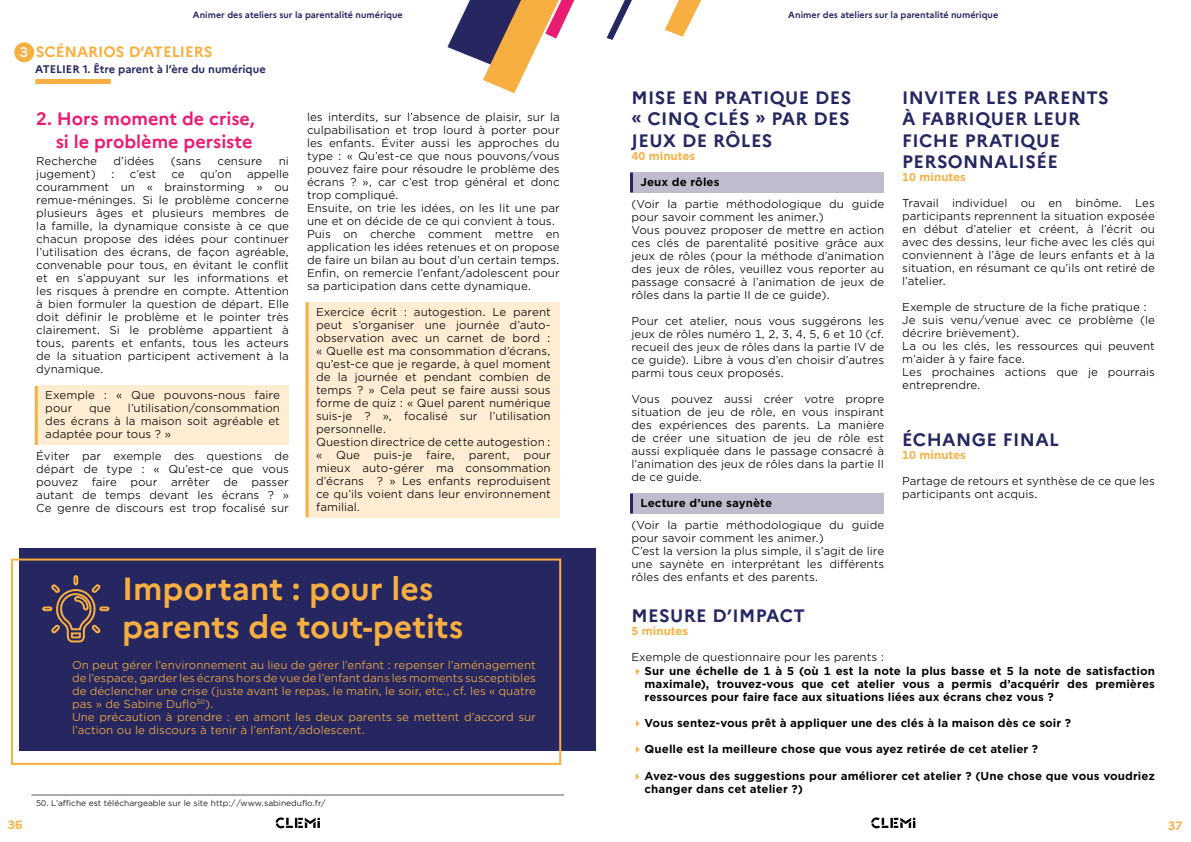
<style>
.page{position:relative;width:1191px;height:842px;background:#fff}
.page>*{position:absolute;margin:0;border:0;box-sizing:border-box;transform-origin:0 0}
.t1{font:700 32px/38.4px "Marianne";color:#f8af41}
.t2{font:700 18px/21.6px "Marianne";letter-spacing:.025em;color:#262761;text-align:justify}
.t3{font:700 18px/22.5px "Marianne";color:#ea1c72;text-align:right}
.t4{font:700 15px "Marianne";color:#f8af41}
.t5{font:700 12px "Marianne";color:#f8af41}
.t6{font:11px/13px "Gotham Office";color:#000;text-align:justify}
.t7{font:700 11px/13.2px "Gotham Office";letter-spacing:.005em;color:#000;text-align:justify}
.t8{font:11px/13px "Gotham Office";color:#f8af41}
.t9{font:700 11px "Marianne";color:#262761}
.t10{font:700 11px "Gotham Office";color:#f8af41}
.t11{font:700 9px "Marianne";color:#262761}
.t12{font:8px "Gotham Office";color:#000}
.s1{font-size:14px;color:#f1f3f4}
</style>
<div class="page">
<div style="left:35px;top:79px;width:76px;height:5px;background:#f8af41"></div>
<div style="left:14px;top:42px;width:20px;height:20px;background:#f8af41;border-radius:50%"></div>
<div style="left:36px;top:386px;width:253px;height:59px;background:#feecd3"></div>
<hr style="left:35px;top:386px;width:3px;height:59px;background:#f8af41">
<div style="left:307px;top:302px;width:253px;height:215px;background:#feecd3"></div>
<hr style="left:305px;top:302px;width:3px;height:215px;background:#f8af41">
<svg style="left:606px;top:0;width:26px;height:40px"></svg>
<svg style="left:665px;top:0;width:36px;height:37px"></svg>
<svg style="left:446px;top:0;width:128px;height:93px"></svg>
<div style="left:19px;top:549px;width:576px;height:202px;background:#262761"></div>
<div style="left:11px;top:558px;width:550px;height:207px;border:2px solid #f8af41"></div>
<svg style="left:42px;top:575px;width:68px;height:68px"></svg>
<hr style="left:32px;top:794px;width:532px;height:1px;background:#58595b">
<div style="left:631px;top:172px;width:253px;height:20px;background:#c0bbcd"></div>
<hr style="left:630px;top:172px;width:3px;height:20px;background:#262761">
<div style="left:631px;top:493px;width:253px;height:20px;background:#c0bbcd"></div>
<hr style="left:630px;top:493px;width:3px;height:20px;background:#262761">
<svg style="left:871px;top:817px;width:44px;height:11px"></svg>
<svg style="left:276px;top:817px;width:44px;height:11px"></svg>
<p class="t11" style="left:193px;top:9px;width:211px">Animer des ateliers sur la parentalité numérique</p>
<p class="t11" style="left:788px;top:9px;width:211px">Animer des ateliers sur la parentalité numérique</p>
<h3 class="t4" style="left:20px;top:43px;width:194px"><span class="s1">3</span> SCÉNARIOS D’ATELIERS</h3>
<p class="t9" style="left:35px;top:62px;width:232px">ATELIER 1. Être parent à l’ère du numérique</p>
<h2 class="t3" style="left:36px;top:108px;width:220px">2. Hors moment de crise, si le problème persiste</h2>
<p class="t6" style="left:36px;top:154px;width:62px">Recherche</p>
<p class="t6" style="left:114px;top:154px;width:42px">d’idées</p>
<p class="t6" style="left:171px;top:154px;width:32px">(sans</p>
<p class="t6" style="left:218px;top:154px;width:46px">censure</p>
<p class="t6" style="left:279px;top:154px;width:12px">ni</p>
<p class="t6" style="left:36px;top:167px;width:61px">jugement)</p>
<p class="t6" style="left:111px;top:167px;width:5px">:</p>
<p class="t6" style="left:130px;top:167px;width:28px">c’est</p>
<p class="t6" style="left:171px;top:167px;width:15px">ce</p>
<p class="t6" style="left:200px;top:167px;width:33px">qu’on</p>
<h2 class="t2" style="left:631px;top:86px;width:221px">MISE EN PRATIQUE DES « CINQ CLÉS » PAR DES JEUX DE RÔLES</h2>
<p class="t10" style="left:631px;top:148px;width:65px">40 minutes</p>
<p class="t7" style="left:640px;top:175px;width:81px">Jeux de rôles</p>
<p class="t6" style="left:631px;top:197px;width:254px;text-align:left">(Voir la partie méthodologique du guide pour savoir comment les animer.)<br>Vous pouvez proposer de mettre en action ces clés de parentalité positive grâce aux jeux de rôles (pour la méthode d’animation des jeux de rôles, veuillez vous reporter au passage consacré à l’animation de jeux de rôles dans la partie II de ce guide).</p>
<p class="t6" style="left:631px;top:314px;width:254px">Pour cet atelier, nous vous suggérons les jeux de rôles numéro 1, 2, 3, 4, 5, 6 et 10 (cf. recueil des jeux de rôles dans la partie IV de ce guide). Libre à vous d’en choisir d’autres parmi tous ceux proposés.</p>
<p class="t6" style="left:631px;top:392px;width:254px">Vous pouvez aussi créer votre propre situation de jeu de rôle, en vous inspirant des expériences des parents. La manière de créer une situation de jeu de rôle est aussi expliquée dans le passage consacré à l’animation des jeux de rôles dans la partie II de ce guide.</p>
<p class="t7" style="left:640px;top:496px;width:133px">Lecture d’une saynète</p>
<p class="t6" style="left:631px;top:518px;width:254px;text-align:left">(Voir la partie méthodologique du guide pour savoir comment les animer.)<br>C’est la version la plus simple, il s’agit de lire une saynète en interprétant les différents rôles des enfants et des parents.</p>
<h2 class="t2" style="left:902px;top:86px;width:208px;text-align:left">INVITER LES PARENTS<br>À FABRIQUER LEUR<br>FICHE PRATIQUE<br>PERSONNALISÉE</h2>
<p class="t10" style="left:902px;top:170px;width:65px">10 minutes</p>
<p class="t6" style="left:902px;top:197px;width:254px">Travail individuel ou en binôme. Les participants reprennent la situation exposée en début d’atelier et créent, à l’écrit ou avec des dessins, leur fiche avec les clés qui conviennent à l’âge de leurs enfants et à la situation, en résumant ce qu’ils ont retiré de l’atelier.</p>
<p class="t6" style="left:902px;top:301px;width:254px;text-align:left">Exemple de structure de la fiche pratique :<br>Je suis venu/venue avec ce problème (le décrire brièvement).<br>La ou les clés, les ressources qui peuvent m’aider à y faire face.<br>Les prochaines actions que je pourrais entreprendre.</p>
<h2 class="t2" style="left:902px;top:428px;width:158px">ÉCHANGE FINAL</h2>
<p class="t10" style="left:902px;top:447px;width:65px">10 minutes</p>
<p class="t6" style="left:902px;top:474px;width:254px">Partage de retours et synthèse de ce que les participants ont acquis.</p>
<p class="t6" style="left:307px;top:110px;width:254px;text-align:left">les interdits, sur l’absence de plaisir, sur la culpabilisation et trop lourd à porter pour les enfants. Éviter aussi les approches du type : « Qu’est-ce que nous pouvons/vous pouvez faire pour résoudre le problème des écrans ? », car c’est trop général et donc trop compliqué.<br>Ensuite, on trie les idées, on les lit une par une et on décide de ce qui convient à tous.<br>Puis on cherche comment mettre en application les idées retenues et on propose de faire un bilan au bout d’un certain temps.<br>Enfin, on remercie l’enfant/adolescent pour sa participation dans cette dynamique.</p>
<p class="t6" style="left:316px;top:305px;width:236px;text-align:left">Exercice écrit : autogestion. Le parent peut s’organiser une journée d’auto&shy;observation avec un carnet de bord : « Quelle est ma consommation d’écrans, qu’est-ce que je regarde, à quel moment de la journée et pendant combien de temps ? » Cela peut se faire aussi sous forme de quiz : « Quel parent numérique suis-je ? », focalisé sur l’utilisation personnelle.<br>Question directrice de cette autogestion : «</p>
<p class="t6" style="left:36px;top:167px;width:254px;text-indent:211px">appelle couramment un « brainstorming » ou remue-méninges. Si le problème concerne plusieurs âges et plusieurs membres de la famille, la dynamique consiste à ce que chacun propose des idées pour continuer l’utilisation des écrans, de façon agréable, convenable pour tous, en évitant le conflit et en s’appuyant sur les informations et les risques à prendre en compte. Attention à bien formuler la question de départ. Elle doit définir le problème et le pointer très clairement. Si le problème appartient à tous, parents et enfants, tous les acteurs de la situation participent activement à la dynamique.</p>
<p class="t6" style="left:45px;top:388px;width:236px">Exemple : « Que pouvons-nous faire pour</p>
<p class="t6" style="left:45px;top:401px;width:236px;text-indent:83px">l’utilisation/consommation des écrans à la maison soit agréable et adaptée pour tous ? »</p>
<p class="t6" style="left:36px;top:449px;width:254px">Éviter par exemple des questions de départ de type : « Qu’est-ce que vous pouvez faire pour arrêter de passer autant de temps devant les écrans ? » Ce genre de discours est trop focalisé sur</p>
<p class="t6" style="left:89px;top:401px;width:23px">que</p>
<p class="t6" style="left:336px;top:448px;width:26px">Que</p>
<p class="t6" style="left:374px;top:448px;width:40px">puis-je</p>
<p class="t6" style="left:426px;top:448px;width:30px">faire,</p>
<p class="t6" style="left:469px;top:448px;width:43px">parent,</p>
<p class="t6" style="left:316px;top:448px;width:236px;text-indent:208px">pour mieux auto-gérer ma consommation d’écrans ? » Les enfants reproduisent ce qu’ils voient dans leur environnement familial.</p>
<h1 class="t1" style="left:122px;top:569px;width:343px">Important : pour les parents de tout-petits</h1>
<h2 class="t2" style="left:631px;top:605px;width:175px">MESURE D’IMPACT</h2>
<p class="t10" style="left:631px;top:624px;width:58px">5 minutes</p>
<p class="t6" style="left:631px;top:650px;width:254px">Exemple de questionnaire pour les parents :</p>
<p class="t7" style="left:644px;top:664px;width:512px">Sur une échelle de 1 à 5 (où 1 est la note la plus basse et 5 la note de satisfaction maximale), trouvez-vous que cet atelier vous a permis d’acquérir des premières ressources pour faire face aux situations liées aux écrans chez vous ?</p>
<p class="t7" style="left:644px;top:716px;width:428px">Vous sentez-vous prêt à appliquer une des clés à la maison dès ce soir ?</p>
<p class="t7" style="left:644px;top:743px;width:395px">Quelle est la meilleure chose que vous ayez retirée de cet atelier ?</p>
<p class="t7" style="left:644px;top:769px;width:512px">Avez-vous des suggestions pour améliorer cet atelier ? (Une chose que vous voudriez changer dans cet atelier ?)</p>
<p class="t8" style="left:72px;top:658px;width:465px">On peut gérer l’environnement au lieu de gérer l’enfant : repenser l’aménagement de l’espace, garder les écrans hors de vue de l’enfant dans les moments susceptibles de déclencher une crise (juste avant le repas, le matin, le soir, etc., cf. les « quatre pas » de Sabine Duflo<sup>50</sup>).<br>Une précaution à prendre : en amont les deux parents se mettent d’accord sur l’action ou le discours à tenir à l’enfant/adolescent.</p>
<p class="t12" style="left:36px;top:798px;width:291px">50. L’affiche est téléchargeable sur le site http://www.sabineduflo.fr/</p>
<p class="t5" style="left:8px;top:818px;width:16px">36</p>
<p class="t5" style="left:1168px;top:818px;width:16px">37</p>
</div>
